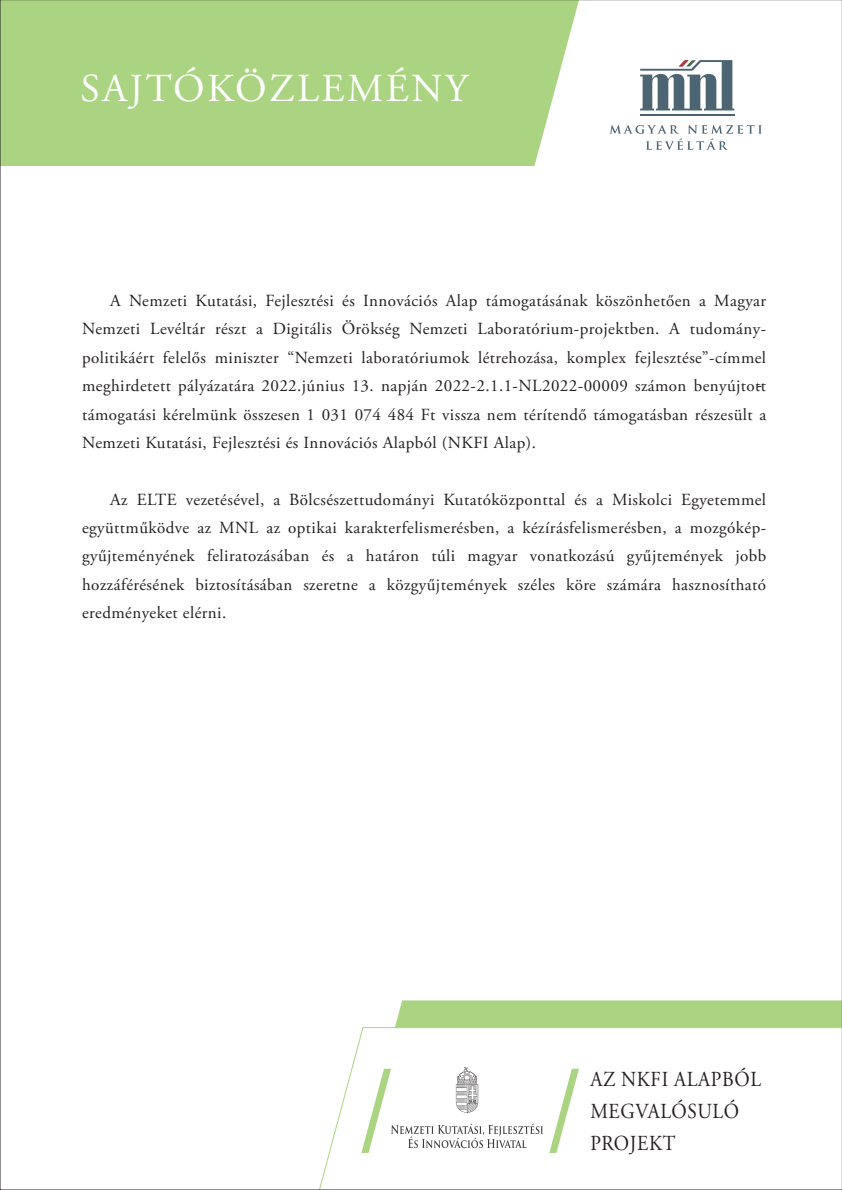
<style>
.page{position:relative;width:842px;height:1190px;background:#fff}
.page>*{position:absolute;margin:0;border:0;box-sizing:border-box;transform-origin:0 0}
.t1{font:39.55px "Adobe Garamond Pro";letter-spacing:.065em;color:#fff}
.t2{font:21.35px/32px "Adobe Garamond Pro";letter-spacing:.035em;color:#231f20;scale:.9 1}
.t3{font:16.97px/28.3px "Adobe Garamond Pro";letter-spacing:.025em;color:#231f20;text-align:justify}
</style>
<div class="page">
<div style="left:2px;top:2px;width:576px;height:164px;background:#abd482"></div>
<div style="left:395px;top:1000px;width:444px;height:27px;background:#abd482"></div>
<svg style="left:319px;top:1027px;width:520px;height:161px"></svg>
<svg style="left:549px;top:1069px;width:29px;height:84px"></svg>
<svg style="left:361px;top:1067px;width:182px;height:86px"></svg>
<svg style="left:609px;top:125px;width:152px;height:25px"></svg>
<hr style="left:640px;top:114px;width:94px;height:2px;background:#4d6472">
<svg style="left:640px;top:60px;width:94px;height:50px"></svg>
<h1 class="t1" style="left:80px;top:64px;width:388px">SAJTÓKÖZLEMÉNY</h1>
<p class="t3" style="left:82px;top:287px;width:685px;text-indent:28px">A Nemzeti Kutatási, Fejlesztési és Innovációs Alap támogatásának köszönhetően a Magyar Nemzeti Levéltár részt a Digitális Örökség Nemzeti Laboratórium-projektben. A tudomány&shy;politikáért felelős miniszter “Nemzeti laboratóriumok létrehozása, komplex fejlesztése”-címmel meghirdetett pályázatára 2022.június 13. napján 2022-2.1.1-NL2022-00009 számon benyújtott támogatási kérelmünk összesen 1 031 074 484 Ft vissza nem térítendő támogatásban részesült a Nemzeti Kutatási, Fejlesztési és Innovációs Alapból (NKFI Alap).</p>
<p class="t3" style="left:756px;top:371px;width:7px">-</p>
<p class="t3" style="left:82px;top:486px;width:685px;text-indent:28px">Az ELTE vezetésével, a Bölcsészettudományi Kutatóközponttal és a Miskolci Egyetemmel együttműködve az MNL az optikai karakterfelismerésben, a kézírásfelismerésben, a mozgókép&shy;gyűjteményének feliratozásában és a határon túli magyar vonatkozású gyűjtemények jobb hozzáférésének biztosításában szeretne a közgyűjtemények széles köre számára hasznosítható eredményeket elérni.</p>
<p class="t2" style="left:590px;top:1064px;width:191px">AZ NKFI ALAPBÓL<br>MEGVALÓSULÓ<br>PROJEKT</p>
</div>
